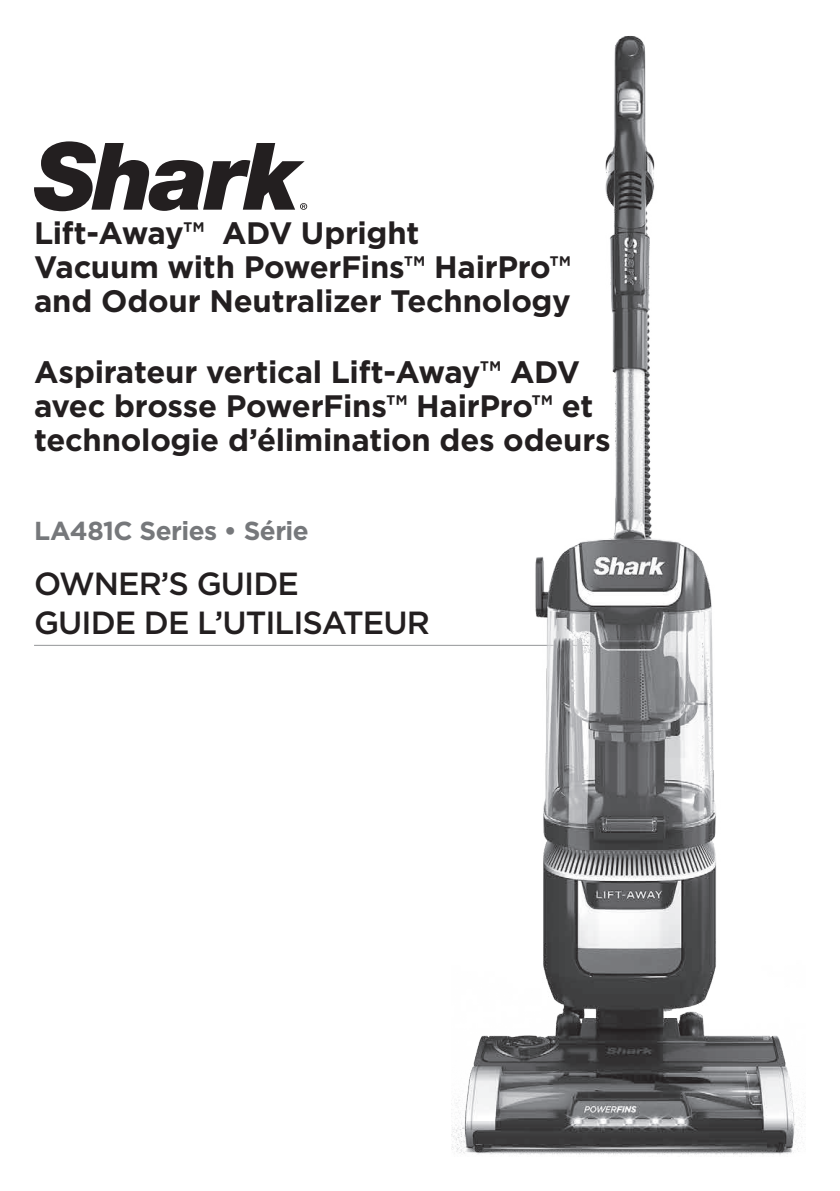
<style>
.page{position:relative;width:840px;height:1191px;background:#fff}
.page>*{position:absolute;margin:0;border:0;box-sizing:border-box;transform-origin:0 0}
.t1{font:500 32px/38.4px "Gotham";letter-spacing:-.03em;color:#231f20}
.t2{font:700 31px/34px "Gotham";letter-spacing:-.01em;color:#231f20}
.t3{font:700 26px "Gotham";letter-spacing:-.02em;color:#76787b}
</style>
<div class="page">
<hr style="left:34px;top:645px;width:597px;height:1px;background:#939598">
<svg style="left:34px;top:141px;width:273px;height:70px"></svg>
<img style="left:451px;top:35px;width:354px;height:1120px">
<p class="t2" style="left:34px;top:216px;width:538px">Lift-Away™ ADV Upright<br>Vacuum with PowerFins™ HairPro™ and Odour Neutralizer Technology</p>
<p class="t2" style="left:34px;top:354px;width:578px">Aspirateur vertical Lift-Away™ ADV avec brosse PowerFins™ HairPro™ et technologie d’élimination des odeurs</p>
<p class="t3" style="left:34px;top:513px;width:276px">LA481C Series • Série</p>
<p class="t1" style="left:34px;top:564px;width:397px">OWNER’S GUIDE<br>GUIDE DE L’UTILISATEUR</p>
</div>
